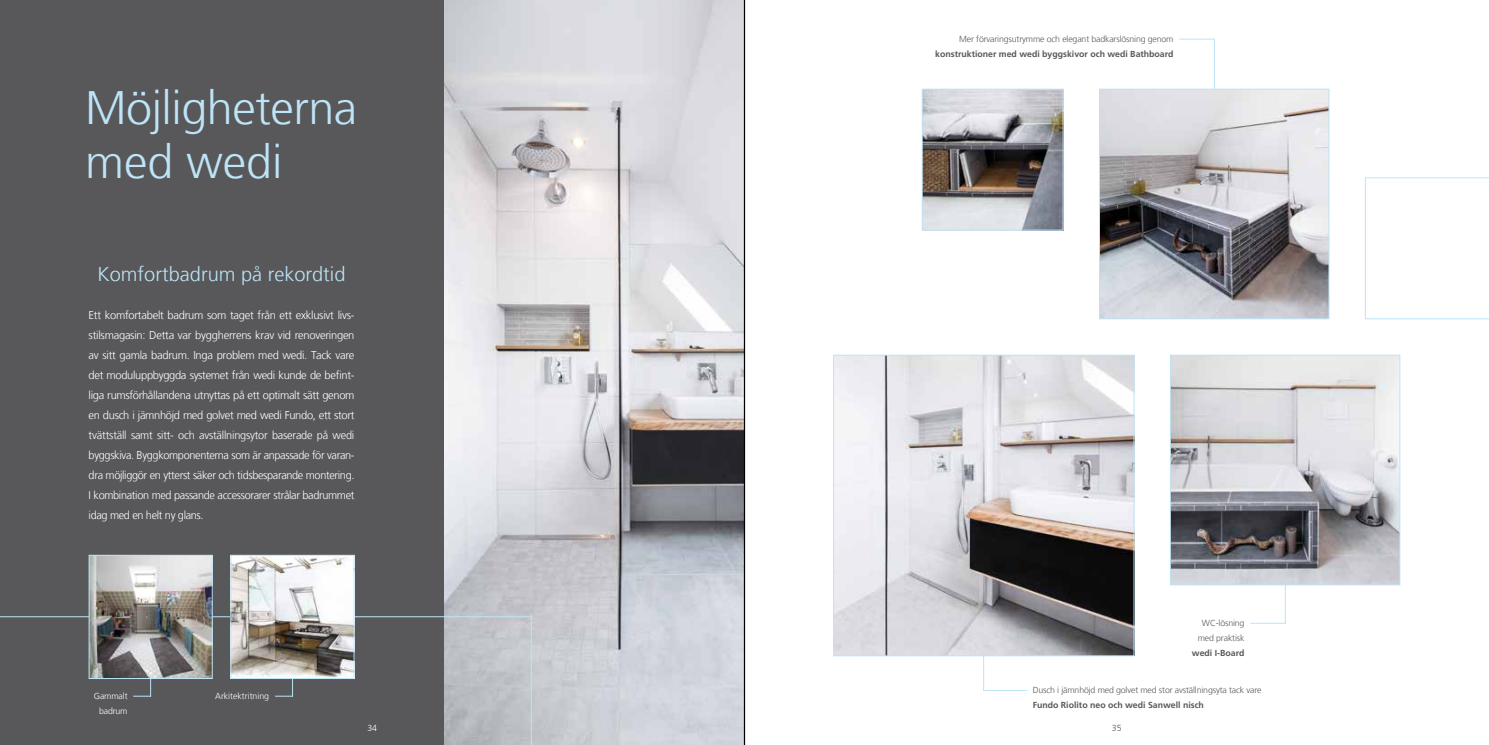
<style>
.page{position:relative;width:1489px;height:745px;background:#fff}
.page>*{position:absolute;margin:0;border:0;box-sizing:border-box;transform-origin:0 0}
.t1{font:300 46.75px/53.8px "Frutiger LT Com";letter-spacing:-.01em;color:#bde4f7}
.t2{font:300 20px "Frutiger LT Com";color:#bde4f7}
.t3{font:300 11.25px/20px "Frutiger LT Com";letter-spacing:-.03em;color:#fff;text-align:justify}
.t4{font:300 8.75px/15px "Frutiger LT Com";letter-spacing:-.015em;color:#58585a;text-align:center}
.t5{font:700 8.75px "Frutiger LT Com";color:#58585a}
.t6{font:300 8.75px/15px "Frutiger LT Com";color:#fff;text-align:center}
</style>
<div class="page">
<hr style="left:1284px;top:581px;width:1px;height:42px;background:#bde4f7">
<hr style="left:1250px;top:622px;width:35px;height:1px;background:#bde4f7">
<hr style="left:1213px;top:39px;width:1px;height:50px;background:#bde4f7">
<hr style="left:1179px;top:39px;width:35px;height:1px;background:#bde4f7">
<hr style="left:983px;top:633px;width:1px;height:57px;background:#bde4f7">
<hr style="left:983px;top:689px;width:44px;height:1px;background:#bde4f7">
<img style="left:923px;top:91px;width:138px;height:137px">
<div style="left:921px;top:89px;width:142px;height:141px;border:1px solid #bde4f7"></div>
<svg style="left:1365px;top:177px;width:123px;height:142px"></svg>
<img style="left:1171px;top:356px;width:227px;height:227px">
<div style="left:1169px;top:354px;width:231px;height:231px;border:1px solid #bde4f7"></div>
<img style="left:1100px;top:91px;width:227px;height:226px">
<div style="left:1098px;top:89px;width:231px;height:230px;border:1px solid #bde4f7"></div>
<img style="left:835px;top:356px;width:297px;height:298px">
<div style="left:833px;top:354px;width:301px;height:302px;border:1px solid #bde4f7"></div>
<img style="left:443px;top:0;width:300px;height:744px">
<div style="left:0;top:0;width:443px;height:744px;background:#58585a"></div>
<svg style="left:0;top:616px;width:531px;height:128px"></svg>
<hr style="left:150px;top:660px;width:1px;height:36px;background:#bde4f7">
<hr style="left:292px;top:660px;width:1px;height:36px;background:#bde4f7">
<svg style="left:133px;top:695px;width:18px;height:1px"></svg>
<svg style="left:275px;top:695px;width:17px;height:1px"></svg>
<img style="left:91px;top:556px;width:120px;height:120px">
<div style="left:89px;top:554px;width:124px;height:124px;border:1px solid #bde4f7"></div>
<img style="left:232px;top:556px;width:120px;height:120px">
<div style="left:230px;top:554px;width:124px;height:124px;border:1px solid #bde4f7"></div>
<hr style="left:743px;top:0;width:2px;height:744px;background:#000">
<h1 class="t1" style="left:85px;top:81px;width:274px">Möjligheterna med wedi</h1>
<h2 class="t2" style="left:98px;top:262px;width:249px">Komfortbadrum på rekordtid</h2>
<p class="t3" style="left:89px;top:305px;width:267px">Ett komfortabelt badrum som taget från ett exklusivt livs&shy;stilsmagasin: Detta var byggherrens krav vid renoveringen av sitt gamla badrum. Inga problem med wedi. Tack vare det moduluppbyggda systemet från wedi kunde de befint&shy;liga rumsförhållandena utnyttas på ett optimalt sätt genom en dusch i jämnhöjd med golvet med wedi Fundo, ett stort tvättställ samt sitt- och avställningsytor baserade på wedi byggskiva. Byggkomponenterna som är anpassade för varan&shy;dra möjliggör en ytterst säker och tidsbesparande montering.<br>I kombination med passande accessorarer strålar badrummet idag med en helt ny glans.</p>
<p class="t6" style="left:94px;top:688px;width:35px">Gammalt badrum</p>
<p class="t6" style="left:215px;top:688px;width:55px">Arkitektritning</p>
<p class="t6" style="left:367px;top:719px;width:11px">34</p>
<p class="t4" style="left:959px;top:32px;width:216px">Mer förvaringsutrymme och elegant badkarslösning genom</p>
<p class="t5" style="left:935px;top:49px;width:240px">konstruktioner med wedi byggskivor och wedi Bathboard</p>
<p class="t4" style="left:1197px;top:615px;width:48px">WC-lösning med praktisk</p>
<p class="t5" style="left:1191px;top:647px;width:54px">wedi I-Board</p>
<p class="t4" style="left:1032px;top:682px;width:230px">Dusch i jämnhöjd med golvet med stor avställningsyta tack vare</p>
<p class="t5" style="left:1032px;top:699px;width:173px">Fundo Riolito neo och wedi Sanwell nisch</p>
<p class="t4" style="left:1111px;top:719px;width:11px">35</p>
</div>
